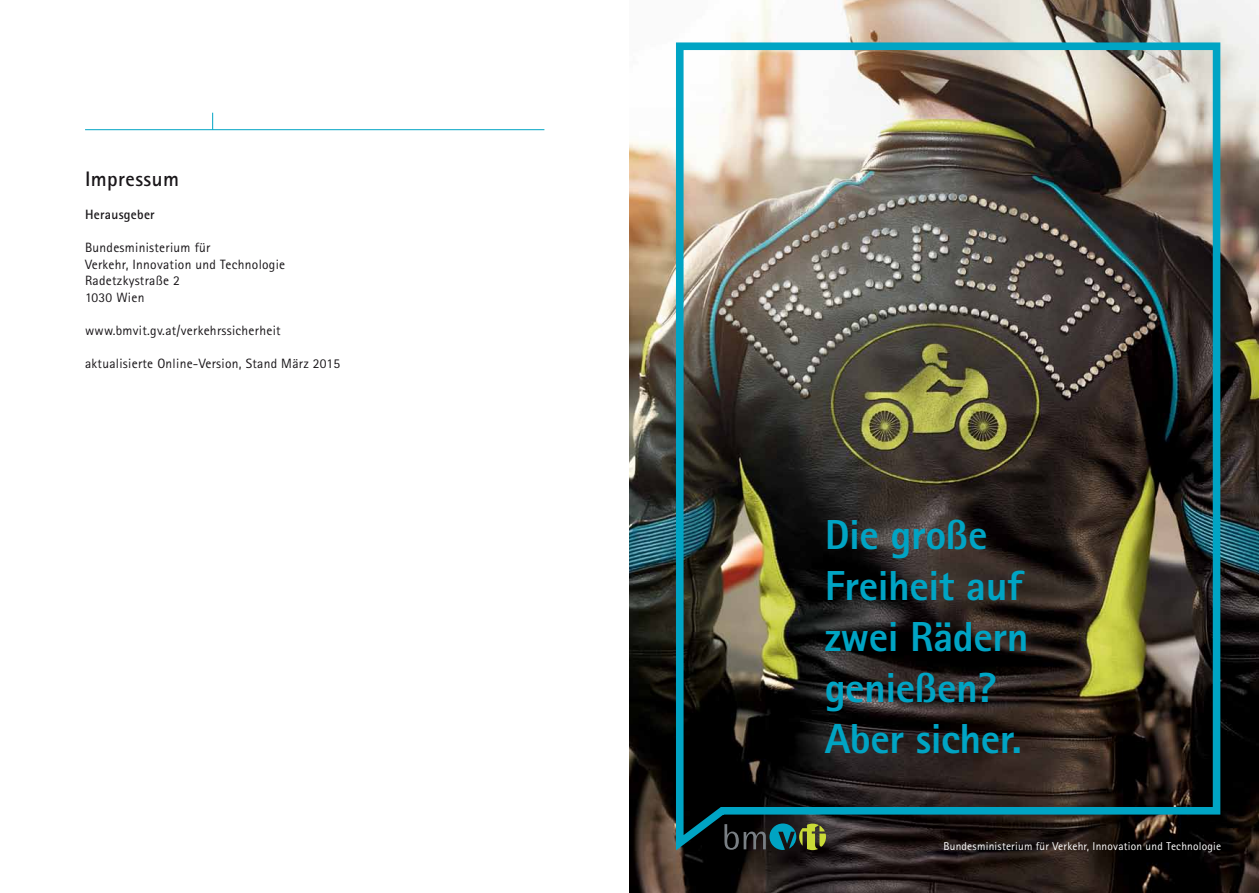
<style>
.page{position:relative;width:1259px;height:893px;background:#fff}
.page>*{position:absolute;margin:0;border:0;box-sizing:border-box;transform-origin:0 0}
.t1{font:800 42px/51px "Rotis Sans Serif Pro";letter-spacing:-.01em;color:#00a4c4}
.t2{font:700 21px "Rotis Sans Serif Pro";letter-spacing:.02em;color:#191619}
.t3{font:13.5px/16.5px "Rotis Sans Serif Pro";letter-spacing:.02em;color:#191619}
.t4{font:700 13.5px "Rotis Sans Serif Pro";letter-spacing:.02em;color:#191619}
.t5{font:11.4px "Rotis Sans Serif Pro";letter-spacing:.02em;color:#fff}
</style>
<div class="page">
<img style="left:629px;top:0;width:629px;height:893px">
<img style="left:672px;top:39px;width:552px;height:819px">
<hr style="left:85px;top:129px;width:459px;height:1px;background:#00a4c4">
<svg style="left:212px;top:113px;width:1px;height:17px"></svg>
<svg style="left:724px;top:823px;width:102px;height:27px;background:#334d3d"></svg>
<h2 class="t2" style="left:85px;top:166px;width:95px">Impressum</h2>
<p class="t4" style="left:85px;top:206px;width:71px">Herausgeber</p>
<p class="t3" style="left:85px;top:239px;width:202px">Bundesministerium für<br>Verkehr, Innovation und Technologie<br>Radetzkystraße 2<br>1030 Wien</p>
<p class="t3" style="left:85px;top:322px;width:197px">www.bmvit.gv.at/verkehrssicherheit</p>
<p class="t3" style="left:85px;top:355px;width:257px">aktualisierte Online-Version, Stand März 2015</p>
<h1 class="t1" style="left:824px;top:509px;width:205px">Die große<br>Freiheit auf zwei Rädern genießen?<br>Aber sicher.</h1>
<p class="t5" style="left:943px;top:840px;width:279px">Bundesministerium für Verkehr, Innovation und Technologie</p>
</div>
